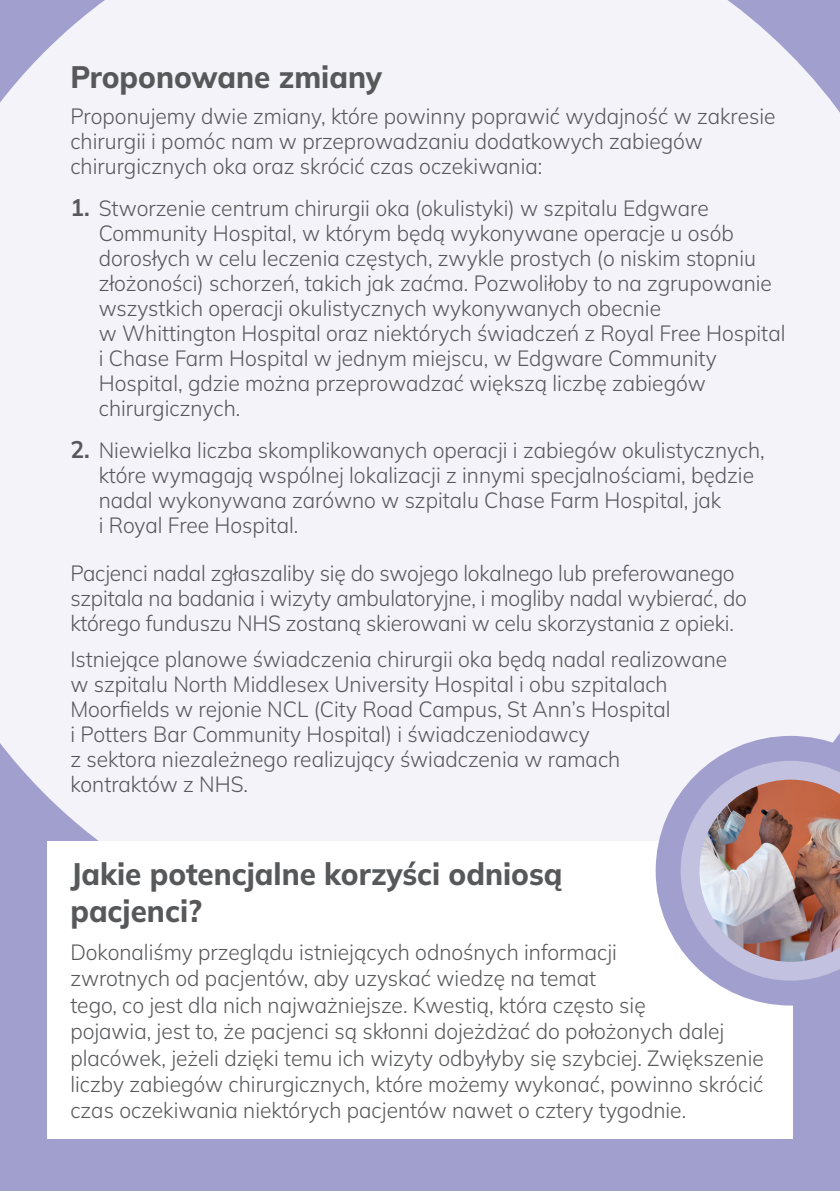
<style>
.page{position:relative;width:840px;height:1191px;background:#fff}
.page>*{position:absolute;margin:0;border:0;box-sizing:border-box;transform-origin:0 0}
.Sub_H2{font:800 31px/37.2px "Mulish";color:#57585a;scale:.95 1}
.Body_ICS_Grey{font:300 22px/25px "Mulish";color:#57585a;scale:.95 1}
.Body_Numbered_Bullets{font:300 22px/25px "Mulish";color:#57585a;scale:.95 1}
.s1{font-weight:700;font-size:24px}
</style>
<div class="page">
<div style="left:0;top:0;width:839px;height:1191px;background:#a19fce"></div>
<div style="left:0;top:0;width:839px;height:841px;background:#f4f3f9"></div>
<div style="left:47px;top:841px;width:745px;height:297px;background:#fff"></div>
<svg style="left:655px;top:736px;width:184px;height:269px"></svg>
<svg style="left:680px;top:761px;width:159px;height:219px"></svg>
<img style="left:699px;top:779px;width:140px;height:182px">
<h2 class="Sub_H2" style="left:70px;top:57px;width:329px">Proponowane zmiany</h2>
<p class="Body_ICS_Grey" style="left:70px;top:103px;width:743px">Proponujemy dwie zmiany, które powinny poprawić wydajność w zakresie chirurgii i pomóc nam w przeprowadzaniu dodatkowych zabiegów chirurgicznych oka oraz skrócić czas oczekiwania:</p>
<p class="Body_Numbered_Bullets" style="left:99px;top:195px;width:724px;text-indent:-28px"><span class="s1">1.</span> Stworzenie centrum chirurgii oka (okulistyki) w szpitalu Edgware Community Hospital, w którym będą wykonywane operacje u osób dorosłych w celu leczenia częstych, zwykle prostych (o niskim stopniu złożoności) schorzeń, takich jak zaćma. Pozwoliłoby to na zgrupowanie wszystkich operacji okulistycznych wykonywanych obecnie<br>w Whittington Hospital oraz niektórych świadczeń z Royal Free Hospital i Chase Farm Hospital w jednym miejscu, w Edgware Community Hospital, gdzie można przeprowadzać większą liczbę zabiegów chirurgicznych.</p>
<p class="Body_Numbered_Bullets" style="left:99px;top:437px;width:702px;text-indent:-28px"><span class="s1">2.</span> Niewielka liczba skomplikowanych operacji i zabiegów okulistycznych, które wymagają wspólnej lokalizacji z innymi specjalnościami, będzie nadal wykonywana zarówno w szpitalu Chase Farm Hospital, jak<br>i Royal Free Hospital.</p>
<p class="Body_ICS_Grey" style="left:70px;top:560px;width:713px">Pacjenci nadal zgłaszaliby się do swojego lokalnego lub preferowanego szpitala na badania i wizyty ambulatoryjne, i mogliby nadal wybierać, do którego funduszu NHS zostaną skierowani w celu skorzystania z opieki.</p>
<p class="Body_ICS_Grey" style="left:70px;top:646px;width:692px">Istniejące planowe świadczenia chirurgii oka będą nadal realizowane w szpitalu North Middlesex University Hospital i obu szpitalach Moorfields w rejonie NCL (City Road Campus, St Ann’s Hospital<br>i Potters Bar Community Hospital) i świadczeniodawcy<br>z sektora niezależnego realizujący świadczenia w ramach kontraktów z NHS.</p>
<h2 class="Sub_H2" style="left:70px;top:854px;width:519px">Jakie potencjalne korzyści odniosą pacjenci?</h2>
<p class="Body_ICS_Grey" style="left:70px;top:938px;width:731px;line-height:26.4px">Dokonaliśmy przeglądu istniejących odnośnych informacji<br>zwrotnych od pacjentów, aby uzyskać wiedzę na temat<br>tego, co jest dla nich najważniejsze. Kwestią, która często się<br>pojawia, jest to, że pacjenci są skłonni dojeżdżać do położonych dalej placówek, jeżeli dzięki temu ich wizyty odbyłyby się szybciej. Zwiększenie liczby zabiegów chirurgicznych, które możemy wykonać, powinno skrócić czas oczekiwania niektórych pacjentów nawet o cztery tygodnie.</p>
</div>
